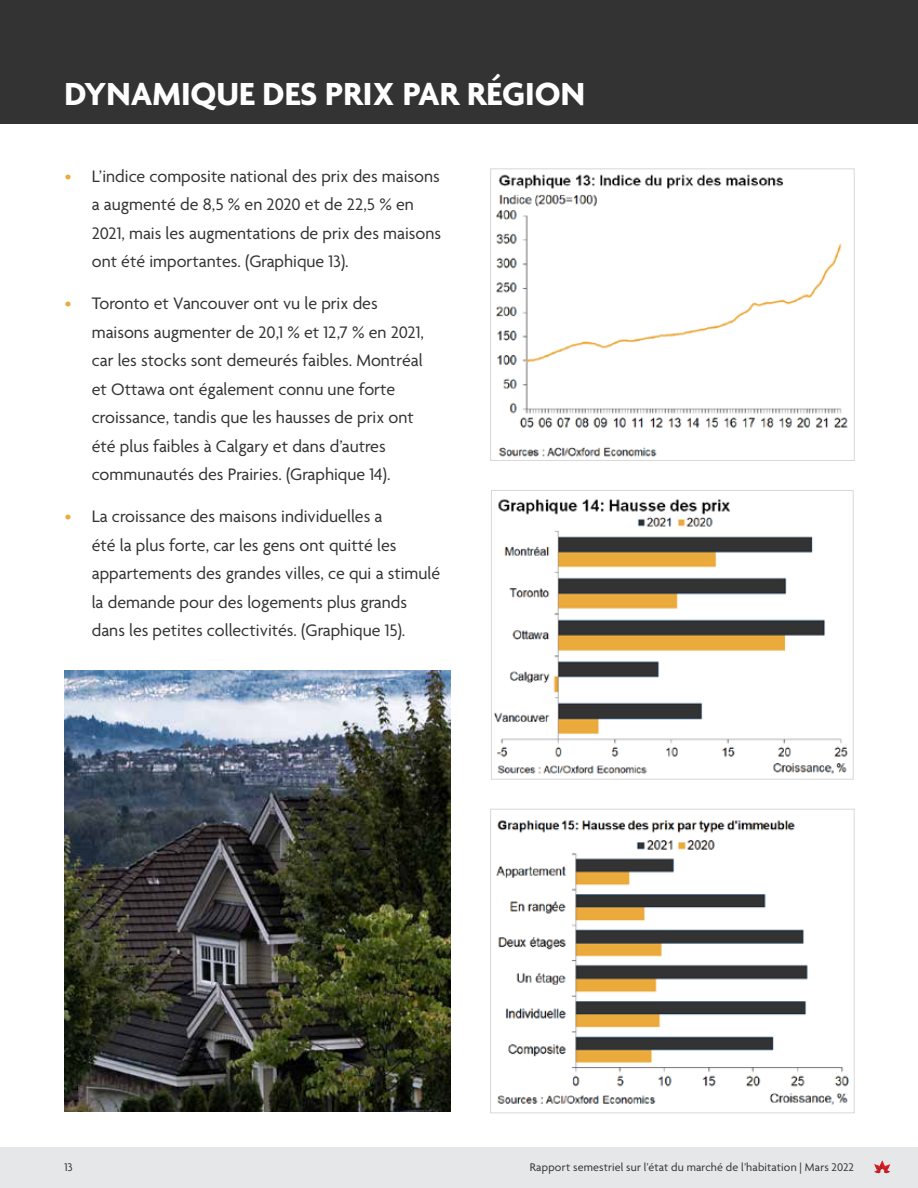
<style>
.page{position:relative;width:918px;height:1188px;background:#fff}
.page>*{position:absolute;margin:0;border:0;box-sizing:border-box;transform-origin:0 0}
.t1{font:700 34.5px "Agenda";color:#fff}
.t2{font:18px/28.5px "Agenda";color:#323333}
.t3{font:12px "Agenda";letter-spacing:.015em;color:#323333}
.s1{color:#ebaa3c}
</style>
<div class="page">
<div style="left:0;top:1147px;width:918px;height:41px;background:#e6e7e8"></div>
<svg style="left:874px;top:1160px;width:16px;height:13px"></svg>
<div style="left:0;top:0;width:918px;height:124px;background:#333"></div>
<img style="left:496px;top:174px;width:352px;height:283px">
<img style="left:495px;top:499px;width:353px;height:275px">
<img style="left:496px;top:820px;width:353px;height:285px">
<img style="left:65px;top:671px;width:385px;height:441px">
<h1 class="t1" style="left:64px;top:75px;width:522px">DYNAMIQUE DES PRIX PAR RÉGION</h1>
<p class="t2" style="left:92px;top:163px;width:351px;text-indent:-27px"><span class="s1">•</span> L’indice composite national des prix des maisons a augmenté de 8,5 % en 2020 et de 22,5 % en 2021, mais les augmentations de prix des maisons ont été importantes. (Graphique 13).</p>
<p class="t2" style="left:92px;top:290px;width:334px;text-indent:-27px"><span class="s1">•</span> Toronto et Vancouver ont vu le prix des maisons augmenter de 20,1 % et 12,7 % en 2021, car les stocks sont demeurés faibles. Montréal et Ottawa ont également connu une forte croissance, tandis que les hausses de prix ont été plus faibles à Calgary et dans d’autres communautés des Prairies. (Graphique 14).</p>
<p class="t2" style="left:92px;top:503px;width:350px;text-indent:-27px"><span class="s1">•</span> La croissance des maisons individuelles a<br>été la plus forte, car les gens ont quitté les appartements des grandes villes, ce qui a stimulé la demande pour des logements plus grands dans les petites collectivités. (Graphique 15).</p>
<p class="t3" style="left:64px;top:1161px;width:10px">13</p>
<p class="t3" style="left:530px;top:1161px;width:326px">Rapport semestriel sur l’état du marché de l’habitation | Mars 2022</p>
</div>
